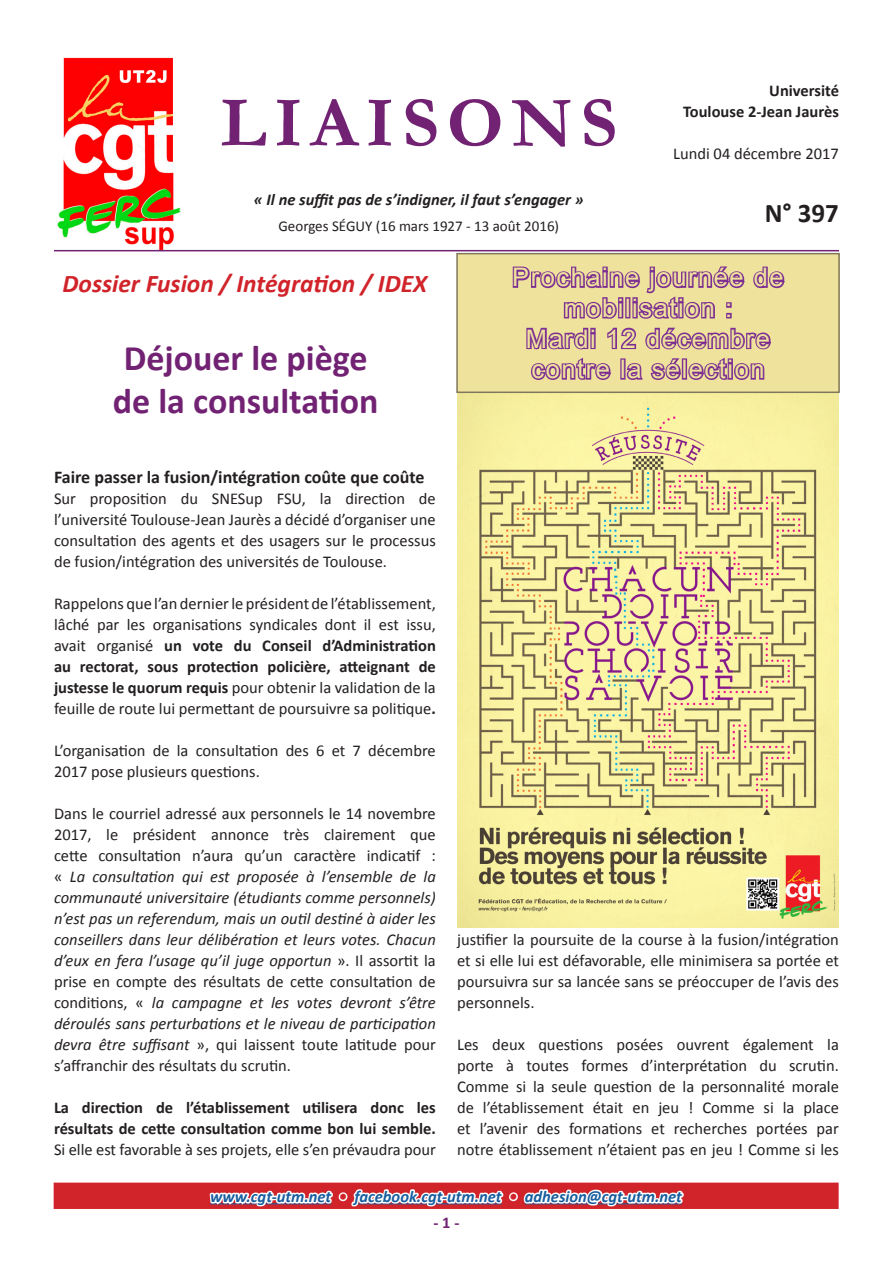
<style>
.page{position:relative;width:893px;height:1263px;background:#fff}
.page>*{position:absolute;margin:0;border:0;box-sizing:border-box;transform-origin:0 0}
.t1{font:700 72px "Garamond";letter-spacing:.11em;color:#722273}
.Titre_1{font:700 36px/43.2px "Calibri";color:#722273;text-align:center}
.t2{font:700 27px "Calibri";color:#231f20}
.RDV_manif{font:25.5px/30.6px "Arial";letter-spacing:.06em;color:#efe29c;text-align:center}
.Titre_2{font:italic 700 25.5px "Calibri";color:#d1232a}
.Titre_3{font:700 18px "Calibri";color:#231f20}
.t3{font:16.5px/21px "Calibri";color:#231f20;text-align:justify}
.t4{font:italic 16.5px/21px "Calibri";color:#231f20;text-align:justify}
.t5{font:700 16.5px/21px "Calibri";color:#231f20;text-align:right}
.Italique_centré_norm{font:italic 700 16.5px "Calibri";color:#175d9e}
.t6{font:italic 700 16.5px "Calibri";color:#231f20}
.t7{font:700 16.5px "Calibri";color:#722273}
.t8{font:15px "Calibri";color:#231f20}
.s1{font-weight:700}
.s2{font-style:normal}
.s3{font-weight:400}
.s4{color:#d1232a}
</style>
<div class="page">
<img style="left:55px;top:57px;width:128px;height:195px">
<hr style="left:54px;top:250px;width:785px;height:1px;background:#722273">
<div style="left:54px;top:1183px;width:784px;height:25px;background:#d1232a"></div>
<svg style="left:209px;top:1189px;width:475px;height:17px"></svg>
<div style="left:54px;top:1182px;width:785px;height:27px;border:2px solid #d1232a"></div>
<img style="left:457px;top:393px;width:382px;height:535px">
<div style="left:457px;top:254px;width:382px;height:138px;background:#efe29c"></div>
<svg style="left:512px;top:266px;width:273px;height:114px"></svg>
<div style="left:456px;top:253px;width:384px;height:140px;border:2px solid #80785d"></div>
<h1 class="t1" style="left:220px;top:74px;width:398px">LIAISONS</h1>
<p class="t6" style="left:254px;top:189px;width:331px">« Il ne suffit pas de s’indigner, il faut s’engager »</p>
<p class="t8" style="left:278px;top:217px;width:282px">Georges SÉGUY (16 mars 1927 - 13 août 2016)</p>
<p class="t5" style="left:683px;top:80px;width:157px">Université<br>Toulouse 2-Jean Jaurès</p>
<p class="t3" style="left:673px;top:143px;width:167px">Lundi 04 décembre 2017</p>
<h3 class="t2" style="left:765px;top:196px;width:76px">N° 397</h3>
<p class="Titre_2" style="left:63px;top:268px;width:366px">Dossier Fusion / Intégration / IDEX</p>
<p class="Titre_1" style="left:113px;top:336px;width:267px">Déjouer le piège de la consultation</p>
<p class="RDV_manif" style="left:512px;top:262px;width:273px">Prochaine journée de mobilisation :<br>Mardi 12 décembre</p>
<p class="RDV_manif" style="left:531px;top:354px;width:235px">contre la sélection</p>
<p class="Titre_3" style="left:54px;top:466px;width:372px">Faire passer la fusion/intégration coûte que coûte</p>
<p class="t3" style="left:54px;top:488px;width:383px">Sur proposition du SNESup FSU, la direction de l’université Toulouse-Jean Jaurès a décidé d’organiser une consultation des agents et des usagers sur le processus de fusion/intégration des universités de Toulouse.</p>
<p class="t3" style="left:54px;top:593px;width:383px">Rappelons que l’an dernier le président de l’établissement, lâché par les organisations syndicales dont il est issu, avait organisé <span class="s1">un vote du Conseil d’Administration au rectorat, sous protection policière, atteignant de justesse le quorum requis</span> pour obtenir la validation de la feuille de route lui permettant de poursuivre sa politique<span class="s1">.</span></p>
<p class="t3" style="left:54px;top:740px;width:383px">L’organisation de la consultation des 6 et 7 décembre<br>2017 pose plusieurs questions.</p>
<p class="t4" style="left:54px;top:802px;width:383px"><span class="s2">Dans le courriel adressé aux personnels le 14 novembre 2017, le président annonce très clairement que cette consultation n’aura qu’un caractère indicatif : «</span> La consultation qui est proposée à l’ensemble de la communauté universitaire (étudiants comme personnels) n’est pas un referendum, mais un outil destiné à aider les conseillers dans leur délibération et leurs votes. Chacun d’eux en fera l’usage qu’il juge opportun <span class="s2">». Il assortit la prise en compte des résultats de cette consultation de conditions, «</span> la campagne et les votes devront s’être déroulés sans perturbations et le niveau de participation devra être suffisant <span class="s2">», qui laissent toute latitude pour s’affranchir des résultats du scrutin.</span></p>
<p class="t5" style="left:54px;top:1097px;width:383px;text-align:justify">La direction de l’établissement utilisera donc les résultats de cette consultation comme bon lui semble.<br><span class="s3">Si elle est favorable à ses projets, elle s’en prévaudra pour</span></p>
<p class="t3" style="left:457px;top:929px;width:383px">justifier la poursuite de la course à la fusion/intégration et si elle lui est défavorable, elle minimisera sa portée et poursuivra sur sa lancée sans se préoccuper de l’avis des personnels.</p>
<p class="t3" style="left:457px;top:1034px;width:383px">Les deux questions posées ouvrent également la porte à toutes formes d’interprétation du scrutin.<br>Comme si la seule question de la personnalité morale de l’établissement était en jeu ! Comme si la place et l’avenir des formations et recherches portées par notre établissement n’étaient pas en jeu ! Comme si les</p>
<p class="Italique_centré_norm" style="left:210px;top:1186px;width:473px">www.cgt-utm.net <span class="s4">•</span> facebook.cgt-utm.net <span class="s4">•</span> adhesion@cgt-utm.net</p>
<p class="t7" style="left:433px;top:1211px;width:27px">- 1 -</p>
</div>
